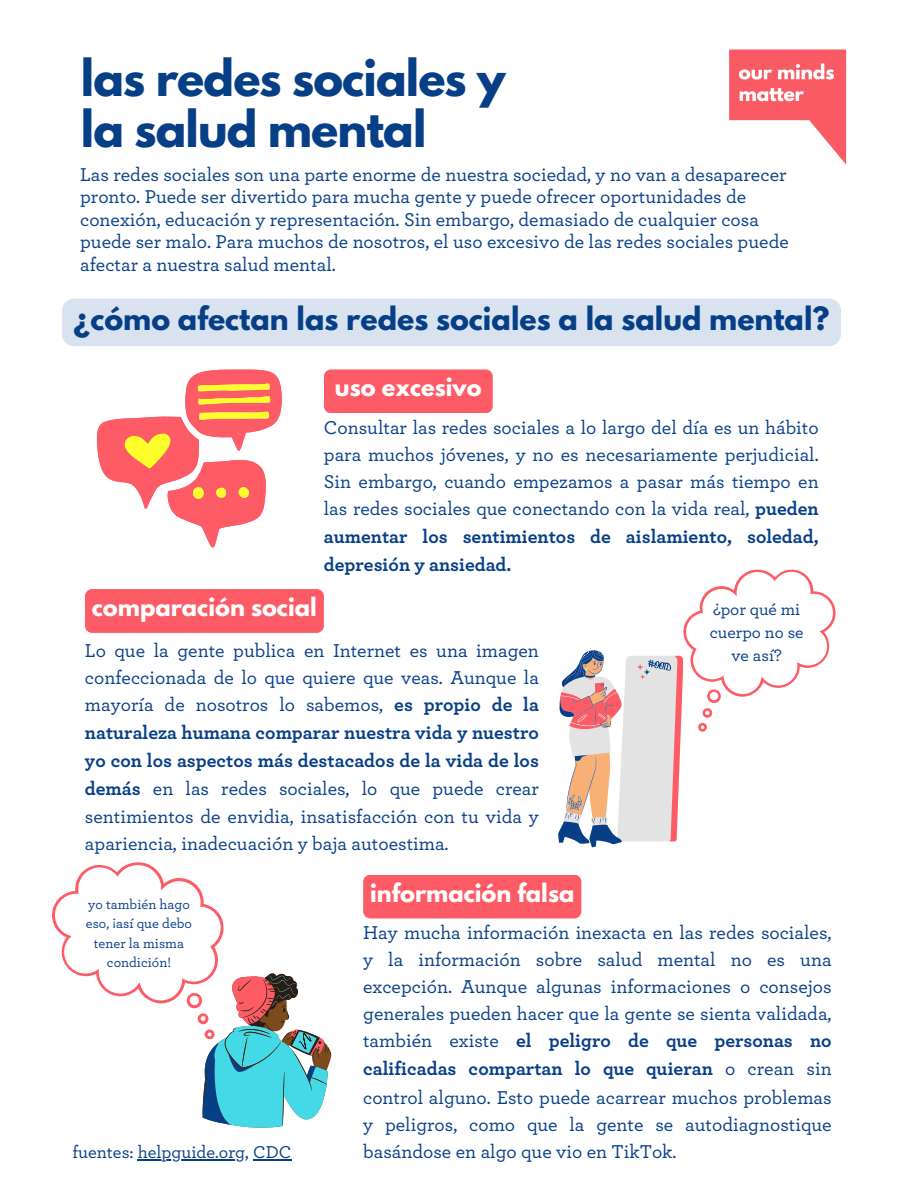
<style>
.page{position:relative;width:918px;height:1188px;background:#fff}
.page>*{position:absolute;margin:0;border:0;box-sizing:border-box;transform-origin:0 0}
.t1{font:700 45px/50.7px "League Spartan";letter-spacing:-.02em;color:#073f87}
.t2{font:700 28.5px "League Spartan";color:#073f87}
.t3{font:700 22.5px "League Spartan";color:#fff}
.t4{font:500 19.5px/27.3px "Archer";color:#073f87;text-align:justify}
.t5{font:500 18px "Archer";color:#073f87}
.t6{font:500 17.25px/23.4px "Archer";color:#073f87;text-align:center}
.t7{font:500 14.25px/19.4px "Archer";color:#073f87;text-align:center}
.s1{font-weight:700}
</style>
<div class="page">
<img style="left:729px;top:49px;width:118px;height:116px">
<div style="left:324px;top:369px;width:169px;height:44px;background:#fd5b66"></div>
<div style="left:363px;top:875px;width:218px;height:43px;background:#fd5b66"></div>
<div style="left:85px;top:589px;width:239px;height:44px;background:#fd5b66"></div>
<svg style="left:558px;top:570px;width:277px;height:277px"></svg>
<svg style="left:52px;top:862px;width:280px;height:266px"></svg>
<svg style="left:97px;top:369px;width:185px;height:179px"></svg>
<div style="left:62px;top:299px;width:779px;height:47px;background:#d9e3f0;border-radius:12px"></div>
<hr style="left:138px;top:1159px;width:107px;height:1px;background:#073f87">
<hr style="left:253px;top:1159px;width:38px;height:1px;background:#073f87">
<p class="t1" style="left:81px;top:58px;width:426px">las redes sociales y la salud mental</p>
<h1 class="t4" style="left:80px;top:163px;width:710px;line-height:22.5px;text-align:left">Las redes sociales son una parte enorme de nuestra sociedad, y no van a desaparecer pronto. Puede ser divertido para mucha gente y puede ofrecer oportunidades de conexión, educación y representación. Sin embargo, demasiado de cualquier cosa puede ser malo. Para muchos de nosotros, el uso excesivo de las redes sociales puede afectar a nuestra salud mental.</h1>
<h4 class="t2" style="left:73px;top:305px;width:758px">¿cómo afectan las redes sociales a la salud mental?</h4>
<h4 class="t3" style="left:335px;top:376px;width:148px">uso excesivo</h4>
<p class="t4" style="left:324px;top:413px;width:496px">Consultar las redes sociales a lo largo del día es un hábito para muchos jóvenes, y no es necesariamente perjudicial.<br>Sin embargo, cuando empezamos a pasar más tiempo en las redes sociales que conectando con la vida real, <span class="s1">pueden aumentar los sentimientos de aislamiento, soledad, depresión y ansiedad.</span></p>
<p class="t3" style="left:92px;top:596px;width:226px">comparación social</p>
<h3 class="t4" style="left:85px;top:636px;width:455px">Lo que la gente publica en Internet es una imagen confeccionada de lo que quiere que veas. Aunque la mayoría de nosotros lo sabemos, <span class="s1">es propio de la naturaleza humana comparar nuestra vida y nuestro yo con los aspectos más destacados de la vida de los demás</span> en las redes sociales, lo que puede crear sentimientos de envidia, insatisfacción con tu vida y apariencia, inadecuación y baja autoestima.</h3>
<h4 class="t6" style="left:710px;top:597px;width:96px">¿por qué mi cuerpo no se ve así?</h4>
<h3 class="t7" style="left:86px;top:894px;width:108px">yo también hago eso, ¡así que debo tener la misma condición!</h3>
<p class="t5" style="left:72px;top:1141px;width:221px">fuentes: helpguide.org, CDC</p>
<h2 class="t3" style="left:370px;top:881px;width:206px">información falsa</h2>
<h5 class="t4" style="left:363px;top:919px;width:470px">Hay mucha información inexacta en las redes sociales, y la información sobre salud mental no es una excepción. Aunque algunas informaciones o consejos generales pueden hacer que la gente se sienta validada, también existe <span class="s1">el peligro de que personas no calificadas compartan lo que quieran</span> o crean sin control alguno. Esto puede acarrear muchos problemas y peligros, como que la gente se autodiagnostique basándose en algo que vio en TikTok.</h5>
</div>
